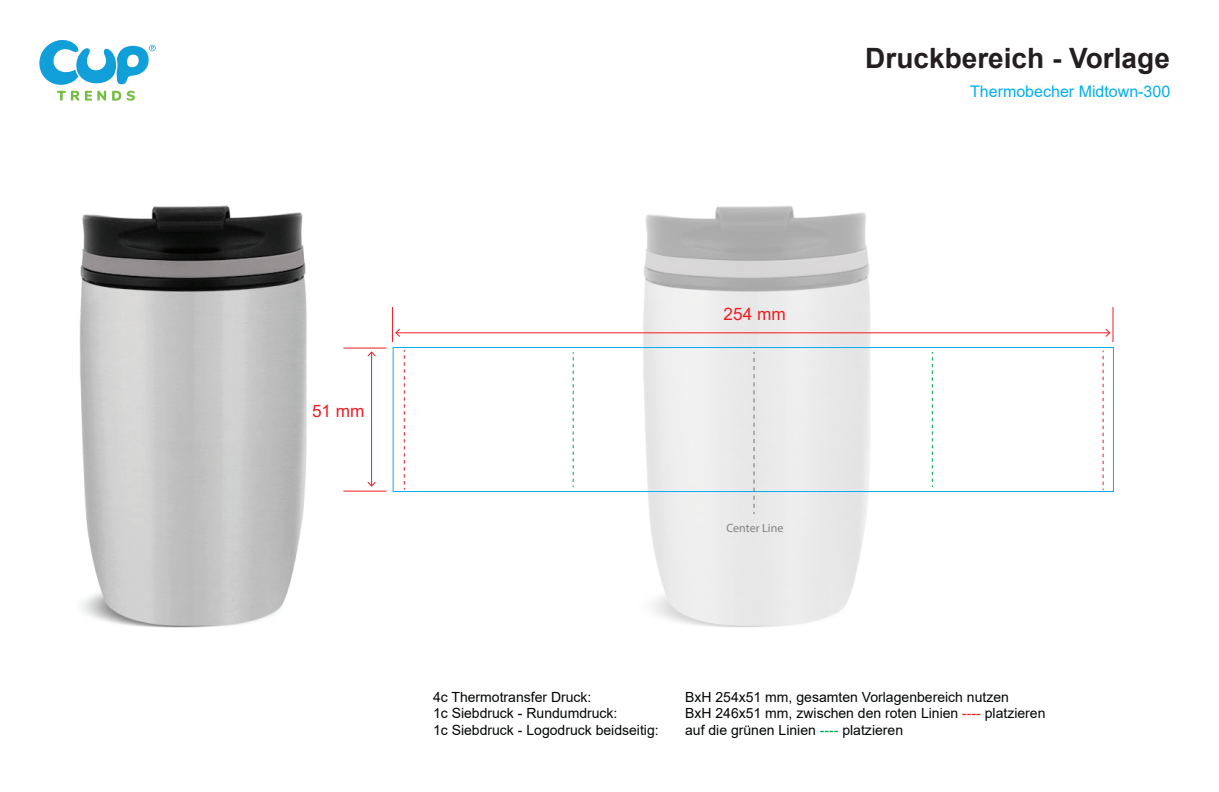
<style>
.page{position:relative;width:1219px;height:792px;background:#fff}
.page>*{position:absolute;margin:0;border:0;box-sizing:border-box;transform-origin:0 0}
.t1{font:700 28px "Arial";color:#231f20}
.t2{font:17.2px "Arial";color:#ee1d23}
.t3{font:16px "Arial";color:#00aeef}
.t4{font:14px "Arial";color:#030505}
.t5{font:12px "Myriad Pro";color:#808285}
.s1{color:#ee2325}
.s2{color:#00a54f}
</style>
<div class="page">
<svg style="left:57px;top:91px;width:22px;height:10px"></svg>
<svg style="left:85px;top:91px;width:21px;height:10px"></svg>
<svg style="left:112px;top:91px;width:9px;height:10px"></svg>
<svg style="left:127px;top:91px;width:8px;height:10px"></svg>
<svg style="left:39px;top:40px;width:117px;height:45px"></svg>
<img style="left:79px;top:205px;width:270px;height:423px">
<img style="left:602px;top:205px;width:310px;height:422px">
<hr style="left:392px;top:307px;width:1px;height:35px;background:#ee1d23">
<hr style="left:1112px;top:307px;width:1px;height:35px;background:#ee1d23">
<hr style="left:396px;top:332px;width:713px;height:1px;background:#ee1d23">
<svg style="left:395px;top:329px;width:5px;height:8px"></svg>
<svg style="left:1105px;top:329px;width:5px;height:8px"></svg>
<hr style="left:343px;top:348px;width:43px;height:1px;background:#ee1d23">
<hr style="left:343px;top:491px;width:43px;height:1px;background:#ee1d23">
<hr style="left:371px;top:352px;width:1px;height:134px;background:#ee1d23">
<svg style="left:367px;top:351px;width:9px;height:5px"></svg>
<svg style="left:367px;top:482px;width:9px;height:5px"></svg>
<svg style="left:404px;top:350px;width:1px;height:140px"></svg>
<svg style="left:1102px;top:351px;width:1px;height:139px"></svg>
<div style="left:393px;top:347px;width:720px;height:145px;border:1px solid #00aeef"></div>
<svg style="left:572px;top:352px;width:1px;height:135px"></svg>
<svg style="left:932px;top:352px;width:1px;height:135px"></svg>
<svg style="left:753px;top:352px;width:1px;height:162px"></svg>
<h1 class="t1" style="left:865px;top:38px;width:306px">Druckbereich - Vorlage</h1>
<p class="t3" style="left:970px;top:81px;width:202px">Thermobecher Midtown-300</p>
<p class="t2" style="left:312px;top:400px;width:54px">51 mm</p>
<p class="t2" style="left:723px;top:302px;width:64px">254 mm</p>
<p class="t5" style="left:726px;top:521px;width:58px">Center Line</p>
<p class="t4" style="left:433px;top:687px;width:160px">4c Thermotransfer Druck:</p>
<p class="t4" style="left:685px;top:687px;width:325px">BxH 254x51 mm, gesamten Vorlagenbereich nutzen</p>
<p class="t4" style="left:433px;top:704px;width:186px">1c Siebdruck - Rundumdruck:</p>
<p class="t4" style="left:685px;top:704px;width:362px">BxH 246x51 mm, zwischen den roten Linien <span class="s1">----</span> platzieren</p>
<p class="t4" style="left:433px;top:721px;width:227px">1c Siebdruck - Logodruck beidseitig:</p>
<p class="t4" style="left:685px;top:721px;width:219px">auf die grünen Linien <span class="s2">----</span> platzieren</p>
</div>
